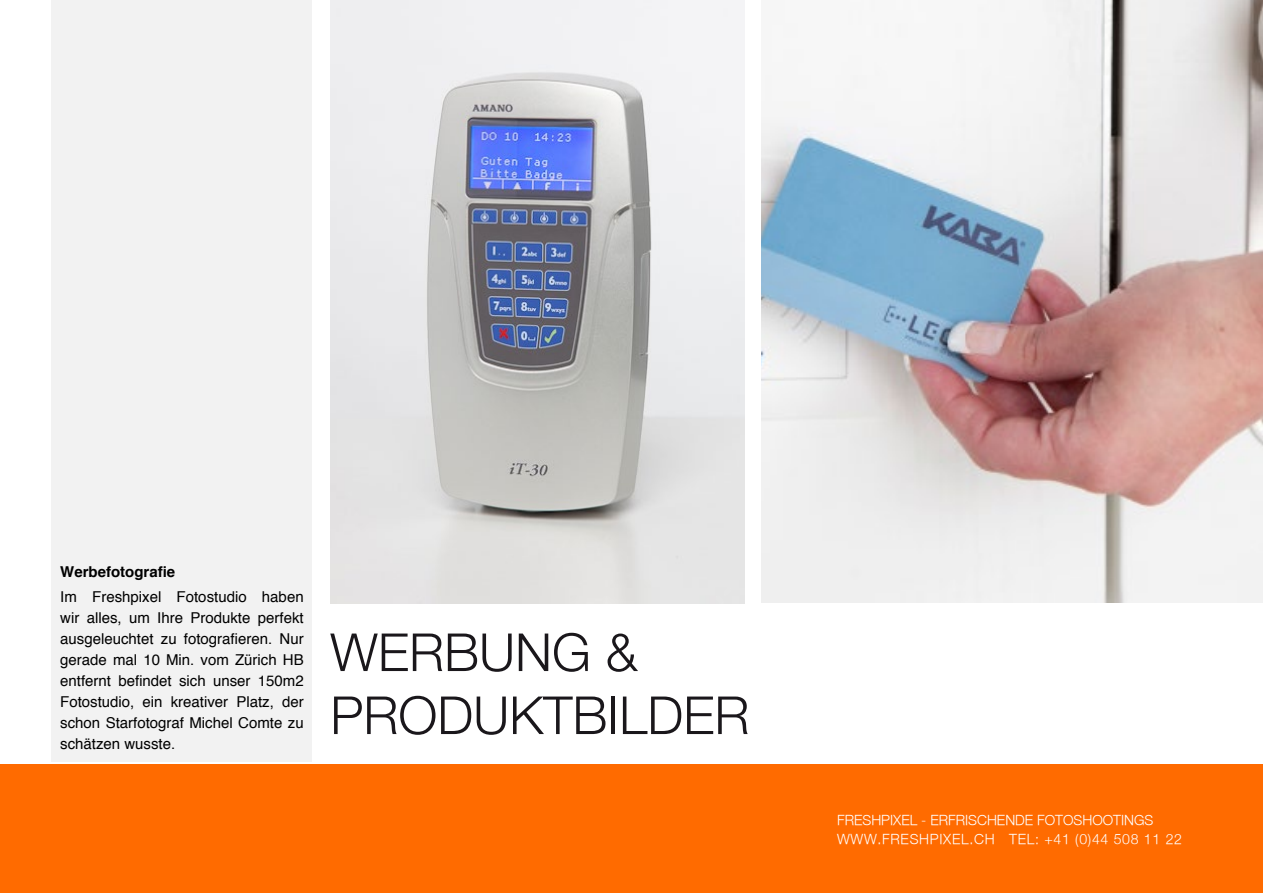
<style>
.page{position:relative;width:1263px;height:893px;background:#fff}
.page>*{position:absolute;margin:0;border:0;box-sizing:border-box;transform-origin:0 0}
.t1{font:300 52.5px/63px "Helvetica Neue";color:#1a171b}
.t2{font:15px/21px "Helvetica";color:#000;text-align:justify}
.t3{font:700 15px "Helvetica";color:#000}
.t4{font:300 14.1px/19.5px "Helvetica Neue";color:#fff}
</style>
<div class="page">
<div style="left:0;top:764px;width:1263px;height:129px;background:#ff6b00"></div>
<img style="left:330px;top:0;width:414px;height:604px">
<div style="left:52px;top:0;width:260px;height:762px;background:#f0f0f0"></div>
<img style="left:761px;top:0;width:502px;height:603px">
<p class="t3" style="left:60px;top:562px;width:117px">Werbefotografie</p>
<p class="t2" style="left:60px;top:586px;width:245px">Im Freshpixel Fotostudio haben wir alles, um Ihre Produkte perfekt ausgeleuchtet zu fotografieren. Nur gerade mal 10 Min. vom Zürich HB entfernt befindet sich unser 150m2<br>Fotostudio, ein kreativer Platz, der schon Starfotograf Michel Comte zu schätzen wusste.</p>
<h1 class="t1" style="left:330px;top:620px;width:421px">WERBUNG &amp;<br>PRODUKTBILDER</h1>
<p class="t4" style="left:837px;top:810px;width:346px">FRESHPIXEL - ERFRISCHENDE FOTOSHOOTINGS<br>WWW.FRESHPIXEL.CH TEL: +41 (0)44 508 11 22</p>
</div>
